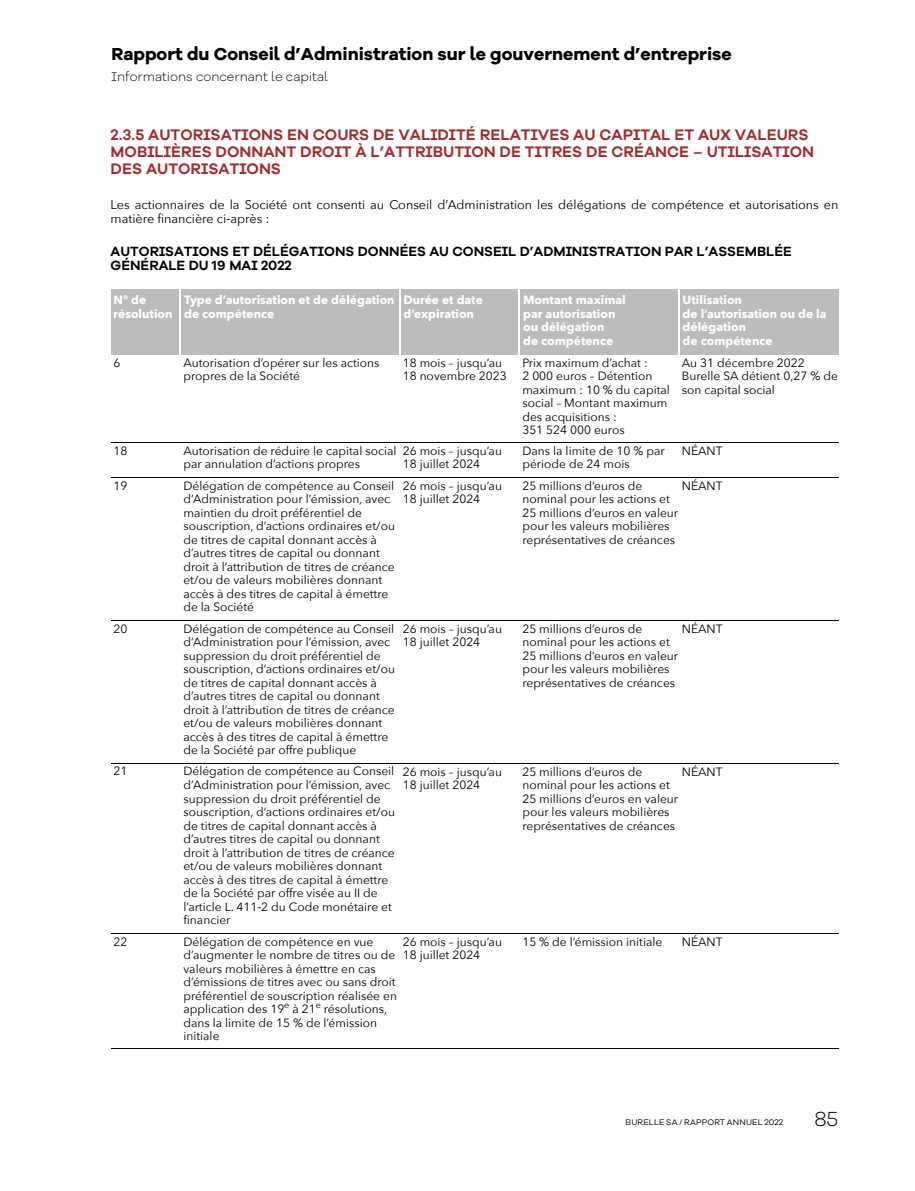
<style>
.page{position:relative;width:915px;height:1191px;background:#fff}
.page>*{position:absolute;margin:0;border:0;box-sizing:border-box;transform-origin:0 0}
.t1{font:300 21px "Galano Grotesque Alt";color:#000}
.t2{font:700 17.85px "Galano Grotesque Alt";color:#000}
.t3{font:600 15.75px/16.8px "Galano Grotesque Alt";color:#a02c2f}
.t4{font:600 13.8px/13.5px "Galano Grotesque Alt";color:#000}
.t5{font:300 12.9px "Galano Grotesque Alt";color:#000}
.t6{font:12.6px/14.7px "Avenir Next";color:#000}
.t7{font:12px/13.5px "Avenir Next";color:#000}
.t8{font:700 12px/13.5px "Avenir Next";color:#fff}
.t9{font:9px "Avenir Next";color:#000}
.t10{font:8.4px "Galano Grotesque Alt";letter-spacing:.02em;color:#000}
.s1{font-family:"Noto Sans"}
</style>
<div class="page">
<div style="left:111px;top:289px;width:69px;height:65px;background:#bcbcbc"></div>
<div style="left:180px;top:289px;width:219px;height:65px;background:#bcbcbc"></div>
<div style="left:399px;top:289px;width:120px;height:65px;background:#bcbcbc"></div>
<div style="left:519px;top:289px;width:159px;height:65px;background:#bcbcbc"></div>
<div style="left:678px;top:289px;width:160px;height:65px;background:#bcbcbc"></div>
<hr style="left:111px;top:1048px;width:727px;height:1px;background:#000">
<hr style="left:111px;top:933px;width:727px;height:1px;background:#000">
<hr style="left:111px;top:763px;width:727px;height:1px;background:#000">
<hr style="left:111px;top:620px;width:727px;height:1px;background:#000">
<hr style="left:111px;top:477px;width:727px;height:1px;background:#000">
<hr style="left:111px;top:442px;width:727px;height:1px;background:#000">
<hr style="left:678px;top:289px;width:1px;height:65px;background:#fff">
<hr style="left:518px;top:289px;width:2px;height:65px;background:#fff">
<hr style="left:399px;top:289px;width:1px;height:65px;background:#fff">
<hr style="left:180px;top:289px;width:1px;height:65px;background:#fff">
<p class="t2" style="left:111px;top:43px;width:621px">Rapport du Conseil d’Administration sur le gouvernement d’entreprise</p>
<p class="t5" style="left:111px;top:68px;width:218px">Informations concernant le capital</p>
<p class="t3" style="left:111px;top:126px;width:704px">2.3.5 AUTORISATIONS EN COURS DE VALIDITÉ RELATIVES AU CAPITAL ET AUX VALEURS<br>MOBILIÈRES DONNANT DROIT À L’ATTRIBUTION DE TITRES DE CRÉANCE – UTILISATION<br>DES AUTORISATIONS</p>
<p class="t6" style="left:111px;top:196px;width:729px">Les actionnaires de la Société ont consenti au Conseil d’Administration les délégations de compétence et autorisations en matière financière ci<span class="s1">‑</span>après :</p>
<p class="t4" style="left:111px;top:244px;width:682px">AUTORISATIONS ET DÉLÉGATIONS DONNÉES AU CONSEIL D’ADMINISTRATION PAR L’ASSEMBLÉE<br>GÉNÉRALE DU 19 MAI 2022</p>
<p class="t8" style="left:114px;top:293px;width:60px">N° de résolution</p>
<p class="t8" style="left:184px;top:293px;width:212px">Type d’autorisation et de délégation de compétence</p>
<p class="t8" style="left:403px;top:293px;width:81px">Durée et date d’expiration</p>
<p class="t8" style="left:523px;top:293px;width:104px">Montant maximal par autorisation ou délégation<br>de compétence</p>
<p class="t8" style="left:682px;top:293px;width:145px">Utilisation<br>de l’autorisation ou de la délégation<br>de compétence</p>
<p class="t7" style="left:114px;top:355px;width:8px">6</p>
<p class="t7" style="left:183px;top:355px;width:197px">Autorisation d’opérer sur les actions propres de la Société</p>
<p class="t7" style="left:402px;top:355px;width:105px">18 mois – jusqu’au<br>18 novembre 2023</p>
<p class="t7" style="left:522px;top:355px;width:149px">Prix maximum d’achat :<br>2 000 euros – Détention maximum : 10 % du capital social – Montant maximum des acquisitions :<br>351 524 000 euros</p>
<p class="t7" style="left:681px;top:355px;width:157px">Au 31 décembre 2022<br>Burelle SA détient 0,27 % de son capital social</p>
<p class="t7" style="left:114px;top:443px;width:15px">18</p>
<p class="t7" style="left:183px;top:443px;width:214px">Autorisation de réduire le capital social par annulation d’actions propres</p>
<p class="t7" style="left:402px;top:443px;width:101px">26 mois – jusqu’au<br>18 juillet 2024</p>
<p class="t7" style="left:522px;top:443px;width:144px">Dans la limite de 10 % par période de 24 mois</p>
<p class="t7" style="left:681px;top:443px;width:42px">NÉANT</p>
<p class="t7" style="left:114px;top:478px;width:15px">19</p>
<p class="t7" style="left:183px;top:478px;width:213px">Délégation de compétence au Conseil d’Administration pour l’émission, avec maintien du droit préférentiel de souscription, d’actions ordinaires et/ou de titres de capital donnant accès à d’autres titres de capital ou donnant droit à l’attribution de titres de créance et/ou de valeurs mobilières donnant accès à des titres de capital à émettre de la Société</p>
<p class="t7" style="left:402px;top:478px;width:101px">26 mois – jusqu’au<br>18 juillet 2024</p>
<p class="t7" style="left:522px;top:478px;width:157px">25 millions d’euros de nominal pour les actions et<br>25 millions d’euros en valeur pour les valeurs mobilières représentatives de créances</p>
<p class="t7" style="left:681px;top:478px;width:42px">NÉANT</p>
<p class="t7" style="left:114px;top:621px;width:15px">20</p>
<p class="t7" style="left:183px;top:621px;width:213px">Délégation de compétence au Conseil d’Administration pour l’émission, avec suppression du droit préférentiel de souscription, d’actions ordinaires et/ou de titres de capital donnant accès à d’autres titres de capital ou donnant droit à l’attribution de titres de créance et/ou de valeurs mobilières donnant accès à des titres de capital à émettre de la Société par offre publique</p>
<p class="t7" style="left:402px;top:621px;width:101px">26 mois – jusqu’au<br>18 juillet 2024</p>
<p class="t7" style="left:522px;top:621px;width:157px">25 millions d’euros de nominal pour les actions et<br>25 millions d’euros en valeur pour les valeurs mobilières représentatives de créances</p>
<p class="t7" style="left:681px;top:621px;width:42px">NÉANT</p>
<p class="t7" style="left:114px;top:764px;width:15px">21</p>
<p class="t7" style="left:183px;top:764px;width:213px">Délégation de compétence au Conseil d’Administration pour l’émission, avec suppression du droit préférentiel de souscription, d’actions ordinaires et/ou de titres de capital donnant accès à d’autres titres de capital ou donnant droit à l’attribution de titres de créance et/ou de valeurs mobilières donnant accès à des titres de capital à émettre de la Société par offre visée au II de l’article L. 411<span class="s1">‑</span>2 du Code monétaire et financier</p>
<p class="t7" style="left:402px;top:764px;width:101px">26 mois – jusqu’au<br>18 juillet 2024</p>
<p class="t7" style="left:522px;top:764px;width:157px">25 millions d’euros de nominal pour les actions et<br>25 millions d’euros en valeur pour les valeurs mobilières représentatives de créances</p>
<p class="t7" style="left:681px;top:764px;width:42px">NÉANT</p>
<p class="t7" style="left:114px;top:934px;width:15px">22</p>
<p class="t7" style="left:183px;top:934px;width:215px">Délégation de compétence en vue d’augmenter le nombre de titres ou de valeurs mobilières à émettre en cas d’émissions de titres avec ou sans droit préférentiel de souscription réalisée en application des 19 à 21 résolutions, dans la limite de 15 % de l’émission initiale</p>
<p class="t7" style="left:402px;top:934px;width:101px">26 mois – jusqu’au<br>18 juillet 2024</p>
<p class="t7" style="left:522px;top:934px;width:141px">15 % de l’émission initiale</p>
<p class="t7" style="left:681px;top:934px;width:42px">NÉANT</p>
<p class="t9" style="left:284px;top:997px;width:7px">e</p>
<p class="t9" style="left:315px;top:997px;width:7px">e</p>
<p class="t10" style="left:625px;top:1117px;width:159px">BURELLE SA / RAPPORT ANNUEL 2022</p>
<p class="t1" style="left:814px;top:1105px;width:25px">85</p>
</div>
